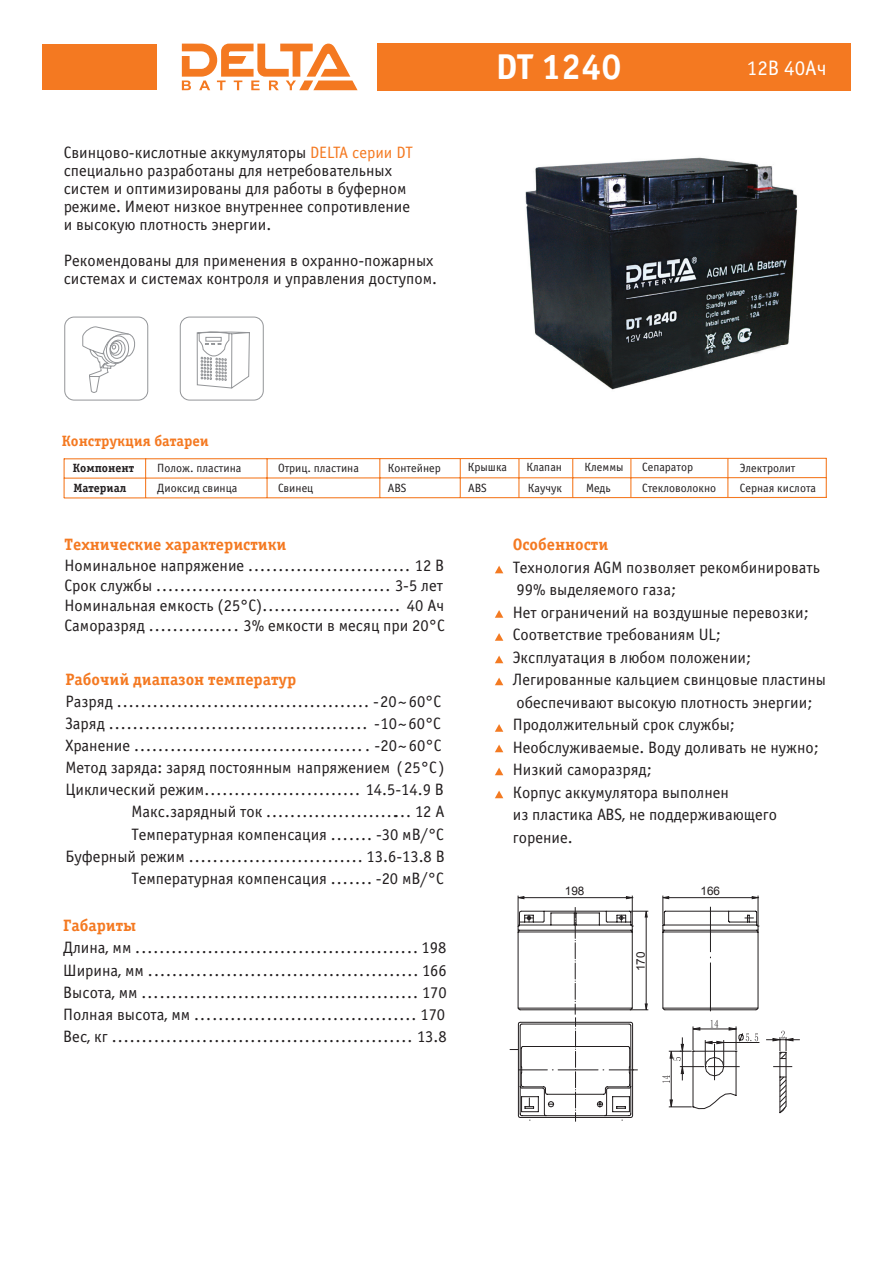
<style>
.page{position:relative;width:893px;height:1263px;background:#fff}
.page>*{position:absolute;margin:0;border:0;box-sizing:border-box;transform-origin:0 0}
.t1{font:700 36px "Officina Sans C";color:#fff}
.t2{font:21px "Officina Sans C";color:#fff}
.t3{font:16.5px/22px "Officina Sans C";color:#231f20}
.t4{font:700 16.5px "Officina Serif C";color:#f47921}
.t5{font:700 15px "Officina Serif C";color:#f47921}
.t6{font:12px "Officina Sans C";color:#231f20}
.t7{font:700 12px "Officina Serif C";color:#231f20}
.t8{font:11.85px "Arial";color:#231f20}
.s1{color:#f47921}
</style>
<div class="page">
<svg style="left:182px;top:44px;width:176px;height:46px"></svg>
<div style="left:377px;top:43px;width:473px;height:48px;background:#f47921"></div>
<div style="left:42px;top:44px;width:114px;height:46px;background:#f47921"></div>
<svg style="left:63px;top:457px;width:764px;height:42px"></svg>
<svg style="left:510px;top:895px;width:290px;height:226px"></svg>
<svg style="left:82px;top:326px;width:53px;height:67px"></svg>
<svg style="left:197px;top:332px;width:53px;height:57px"></svg>
<div style="left:64px;top:317px;width:84px;height:83px;border:1px solid #939598;border-radius:9px"></div>
<div style="left:180px;top:317px;width:84px;height:83px;border:1px solid #939598;border-radius:9px"></div>
<svg style="left:495px;top:566px;width:8px;height:7px"></svg>
<svg style="left:495px;top:610px;width:8px;height:8px"></svg>
<svg style="left:495px;top:633px;width:8px;height:8px"></svg>
<svg style="left:495px;top:656px;width:8px;height:7px"></svg>
<svg style="left:495px;top:678px;width:8px;height:7px"></svg>
<svg style="left:495px;top:724px;width:8px;height:8px"></svg>
<svg style="left:495px;top:745px;width:8px;height:7px"></svg>
<svg style="left:495px;top:768px;width:8px;height:7px"></svg>
<svg style="left:495px;top:791px;width:8px;height:7px"></svg>
<img style="left:525px;top:157px;width:273px;height:233px">
<p class="t3" style="left:64px;top:144px;width:351px;line-height:18px">Свинцово-кислотные аккумуляторы <span class="s1">DELTA серии DT </span>специально разработаны для нетребовательных систем и оптимизированы для работы в буферном режиме. Имеют низкое внутреннее сопротивление и высокую плотность энергии.</p>
<p class="t3" style="left:64px;top:252px;width:375px;line-height:18px">Рекомендованы для применения в охранно-пожарных системах и системах контроля и управления доступом.</p>
<h1 class="t1" style="left:496px;top:47px;width:127px">DT 1240</h1>
<p class="t2" style="left:747px;top:56px;width:81px">12В 40Ач</p>
<p class="t5" style="left:62px;top:432px;width:148px">Конструкция батареи</p>
<p class="t7" style="left:73px;top:461px;width:63px">Компонент</p>
<p class="t6" style="left:157px;top:461px;width:86px">Полож. пластина</p>
<p class="t6" style="left:278px;top:461px;width:82px">Отриц. пластина</p>
<p class="t6" style="left:740px;top:461px;width:57px">Электролит</p>
<p class="t7" style="left:73px;top:481px;width:54px">Материал</p>
<p class="t6" style="left:157px;top:481px;width:82px">Диоксид свинца</p>
<p class="t6" style="left:388px;top:481px;width:20px">ABS</p>
<p class="t6" style="left:586px;top:481px;width:26px">Медь</p>
<p class="t6" style="left:388px;top:461px;width:54px">Контейнер</p>
<p class="t6" style="left:468px;top:461px;width:41px">Крышка</p>
<p class="t6" style="left:526px;top:461px;width:37px">Клапан</p>
<p class="t6" style="left:584px;top:461px;width:41px">Клеммы</p>
<p class="t6" style="left:468px;top:481px;width:20px">ABS</p>
<p class="t6" style="left:642px;top:461px;width:52px">Сепаратор</p>
<p class="t6" style="left:528px;top:481px;width:36px">Каучук</p>
<p class="t6" style="left:642px;top:481px;width:76px">Стекловолокно</p>
<p class="t6" style="left:740px;top:481px;width:78px">Серная кислота</p>
<p class="t6" style="left:278px;top:481px;width:37px">Свинец</p>
<p class="t4" style="left:65px;top:535px;width:223px">Технические характеристики</p>
<p class="t3" style="left:65px;top:555px;width:382px;line-height:20.2px;text-align:justify">Номинальное напряжение ........................... 12 В Срок службы ....................................... 3-5 лет Номинальная емкость (25°С)....................... 40 Ач Саморазряд ............... 3% емкости в месяц при 20°С</p>
<p class="t4" style="left:65px;top:670px;width:232px">Рабочий диапазон температур</p>
<p class="t3" style="left:65px;top:691px;width:381px;text-align:right">Разряд .......................................... -20~ 60°C Заряд ........................................... -10~60°C Хранение ....................................... -20~ 60°C Метод заряда: заряд постоянным напряжением (25°С)<br>Циклический режим.......................... 14.5-14.9 В Макс.зарядный ток ........................ 12 А Температурная компенсация ....... -30 мВ/°С Буферный режим ............................. 13.6-13.8 В Температурная компенсация ....... -20 мВ/°С</p>
<p class="t4" style="left:63px;top:916px;width:75px">Габариты</p>
<p class="t3" style="left:63px;top:937px;width:385px;text-align:justify">Длина, мм ............................................... 198<br>Ширина, мм ............................................. 166<br>Высота, мм .............................................. 170<br>Полная высота, мм ..................................... 170<br>Вес, кг .................................................. 13.8</p>
<p class="t4" style="left:513px;top:535px;width:97px">Особенности</p>
<p class="t3" style="left:513px;top:556px;width:315px;line-height:22.5px">Технология AGM позволяет рекомбинировать<br>99% выделяемого газа;<br>Нет ограничений на воздушные перевозки;<br>Соответствие требованиям UL;<br>Эксплуатация в любом положении;<br>Легированные кальцием свинцовые пластины обеспечивают высокую плотность энергии;<br>Продолжительный срок службы;<br>Необслуживаемые. Воду доливать не нужно;<br>Низкий саморазряд;<br>Корпус аккумулятора выполнен<br>из пластика ABS, не поддерживающего горение.</p>
<p class="t8" style="left:565px;top:883px;width:21px">198</p>
<p class="t8" style="left:700px;top:883px;width:21px">166</p>
<p class="t8" style="left:633px;top:971px;width:21px;rotate:-90deg">170</p>
</div>
